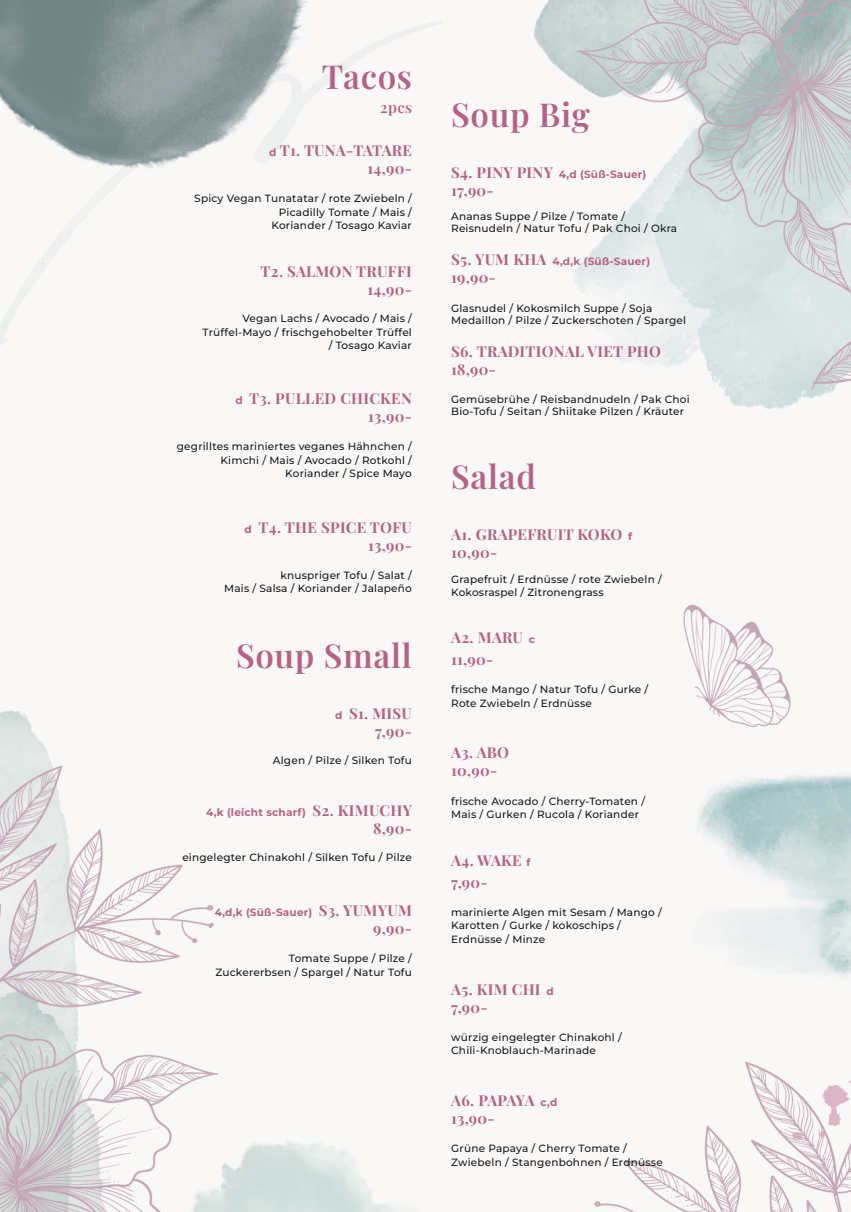
<style>
.page{position:relative;width:851px;height:1212px;background:#fff}
.page>*{position:absolute;margin:0;border:0;box-sizing:border-box;transform-origin:0 0}
.t1{font:600 33px "Playfair Display";letter-spacing:.02em;color:#b46385}
.t2{font:700 15px "Playfair Display";letter-spacing:.02em;color:#b46385}
.t3{font:700 15px "Playfair Display";letter-spacing:-.035em;color:#b46385}
.t4{font:600 15px "Playfair Display";color:#b46385}
.t5{font:500 10.5px "Montserrat";letter-spacing:.02em;color:#181a19}
.t6{font:700 10.5px "Montserrat";letter-spacing:.02em;color:#b46385}
.s1{font-family:"Montserrat";font-size:10.5px}
.s2{font-family:"Playfair Display";font-size:15px}
</style>
<div class="page">
<img style="left:0;top:0;width:850px;height:1212px">
<p class="t1" style="left:322px;top:50px;width:92px">Tacos</p>
<p class="t4" style="left:380px;top:95px;width:33px">2pcs</p>
<p class="t1" style="left:451px;top:88px;width:140px">Soup Big</p>
<p class="t2" style="left:269px;top:138px;width:144px"><span class="s1">d</span> T1. TUNA-TATARE</p>
<p class="t2" style="left:367px;top:156px;width:46px">14,90-</p>
<p class="t5" style="left:194px;top:191px;width:219px">Spicy Vegan Tunatatar / rote Zwiebeln /</p>
<p class="t5" style="left:279px;top:205px;width:135px">Picadilly Tomate / Mais /</p>
<p class="t5" style="left:271px;top:218px;width:142px">Koriander / Tosago Kaviar</p>
<p class="t2" style="left:260px;top:260px;width:153px">T2. SALMON TRUFFI</p>
<p class="t2" style="left:367px;top:278px;width:46px">14,90-</p>
<p class="t5" style="left:242px;top:311px;width:171px">Vegan Lachs / Avocado / Mais /</p>
<p class="t5" style="left:202px;top:325px;width:211px">Trüffel-Mayo / frischgehobelter Trüffel</p>
<p class="t5" style="left:329px;top:338px;width:84px">/ Tosago Kaviar</p>
<p class="t2" style="left:235px;top:387px;width:178px"><span class="s1">d</span> T3. PULLED CHICKEN</p>
<p class="t2" style="left:368px;top:405px;width:45px">13,90-</p>
<p class="t5" style="left:177px;top:440px;width:236px">gegrilltes mariniertes veganes Hähnchen /</p>
<p class="t5" style="left:220px;top:453px;width:193px">Kimchi / Mais / Avocado / Rotkohl /</p>
<p class="t5" style="left:285px;top:467px;width:128px">Koriander / Spice Mayo</p>
<p class="t2" style="left:244px;top:515px;width:169px"><span class="s1">d</span> T4. THE SPICE TOFU</p>
<p class="t2" style="left:368px;top:533px;width:45px">13,90-</p>
<p class="t5" style="left:280px;top:568px;width:133px">knuspriger Tofu / Salat /</p>
<p class="t5" style="left:224px;top:582px;width:189px">Mais / Salsa / Koriander / Jalapeño</p>
<p class="t1" style="left:236px;top:630px;width:177px">Soup Small</p>
<p class="t2" style="left:335px;top:701px;width:78px"><span class="s1">d</span> S1. MISU</p>
<p class="t2" style="left:375px;top:719px;width:38px">7,90-</p>
<p class="t5" style="left:273px;top:753px;width:140px">Algen / Pilze / Silken Tofu</p>
<p class="t6" style="left:206px;top:805px;width:207px">4,k (leicht scharf) <span class="s2">S2. KIMUCHY</span></p>
<p class="t2" style="left:373px;top:816px;width:40px">8,90-</p>
<p class="t5" style="left:182px;top:850px;width:231px">eingelegter Chinakohl / Silken Tofu / Pilze</p>
<p class="t6" style="left:215px;top:905px;width:199px">4,d,k (Süß-Sauer) <span class="s2">S3. YUMYUM</span></p>
<p class="t2" style="left:373px;top:916px;width:40px">9,90-</p>
<p class="t5" style="left:289px;top:951px;width:124px">Tomate Suppe / Pilze /</p>
<p class="t5" style="left:215px;top:965px;width:198px">Zuckererbsen / Spargel / Natur Tofu</p>
<p class="t6" style="left:451px;top:167px;width:197px"><span class="s2">S4. PINY PINY</span> 4,d (Süß-Sauer)</p>
<p class="t2" style="left:451px;top:178px;width:44px">17,90-</p>
<p class="t5" style="left:451px;top:209px;width:175px">Ananas Suppe / Pilze / Tomate /</p>
<p class="t5" style="left:451px;top:221px;width:227px">Reisnudeln / Natur Tofu / Pak Choi / Okra</p>
<p class="t6" style="left:451px;top:255px;width:200px"><span class="s2">S5. YUM KHA</span> 4,d,k (Süß-Sauer)</p>
<p class="t2" style="left:451px;top:266px;width:46px">19,90-</p>
<p class="t5" style="left:451px;top:301px;width:203px">Glasnudel / Kokosmilch Suppe / Soja</p>
<p class="t5" style="left:451px;top:313px;width:236px">Medaillon / Pilze / Zuckerschoten / Spargel</p>
<p class="t2" style="left:451px;top:340px;width:211px">S6. TRADITIONAL VIET PHO</p>
<p class="t2" style="left:451px;top:358px;width:46px">18,90-</p>
<p class="t5" style="left:451px;top:393px;width:240px">Gemüsebrühe / Reisbandnudeln / Pak Choi</p>
<p class="t5" style="left:451px;top:405px;width:234px">Bio-Tofu / Seitan / Shiitake Pilzen / Kräuter</p>
<p class="t1" style="left:451px;top:450px;width:86px">Salad</p>
<p class="t2" style="left:451px;top:522px;width:182px">A1. GRAPEFRUIT KOKO <span class="s1">f</span></p>
<p class="t2" style="left:451px;top:540px;width:48px">10,90-</p>
<p class="t5" style="left:451px;top:572px;width:212px">Grapefruit / Erdnüsse / rote Zwiebeln /</p>
<p class="t5" style="left:451px;top:586px;width:154px">Kokosraspel / Zitronengrass</p>
<p class="t2" style="left:451px;top:626px;width:85px">A2. MARU <span class="s1">c</span></p>
<p class="t2" style="left:451px;top:648px;width:44px">11,90-</p>
<p class="t5" style="left:451px;top:682px;width:198px">frische Mango / Natur Tofu / Gurke /</p>
<p class="t5" style="left:451px;top:696px;width:142px">Rote Zwiebeln / Erdnüsse</p>
<p class="t2" style="left:451px;top:741px;width:59px">A3. ABO</p>
<p class="t2" style="left:451px;top:759px;width:48px">10,90-</p>
<p class="t5" style="left:451px;top:794px;width:195px">frische Avocado / Cherry-Tomaten /</p>
<p class="t5" style="left:451px;top:807px;width:189px">Mais / Gurken / Rucola / Koriander</p>
<p class="t2" style="left:451px;top:849px;width:81px">A4. WAKE <span class="s1">f</span></p>
<p class="t2" style="left:451px;top:870px;width:38px">7,90-</p>
<p class="t5" style="left:451px;top:905px;width:212px">marinierte Algen mit Sesam / Mango /</p>
<p class="t5" style="left:451px;top:919px;width:171px">Karotten / Gurke / kokoschips /</p>
<p class="t5" style="left:451px;top:932px;width:95px">Erdnüsse / Minze</p>
<p class="t2" style="left:451px;top:977px;width:104px">A5. KIM CHI <span class="s1">d</span></p>
<p class="t2" style="left:451px;top:995px;width:38px">7,90-</p>
<p class="t5" style="left:451px;top:1030px;width:172px">würzig eingelegter Chinakohl /</p>
<p class="t5" style="left:451px;top:1043px;width:146px">Chili-Knoblauch-Marinade</p>
<p class="t3" style="left:451px;top:1088px;width:108px">A6. PAPAYA <span class="s1">c,d</span></p>
<p class="t2" style="left:451px;top:1106px;width:45px">13,90-</p>
<p class="t5" style="left:451px;top:1141px;width:177px">Grüne Papaya / Cherry Tomate /</p>
<p class="t5" style="left:451px;top:1155px;width:213px">Zwiebeln / Stangenbohnen / Erdnüsse</p>
</div>
